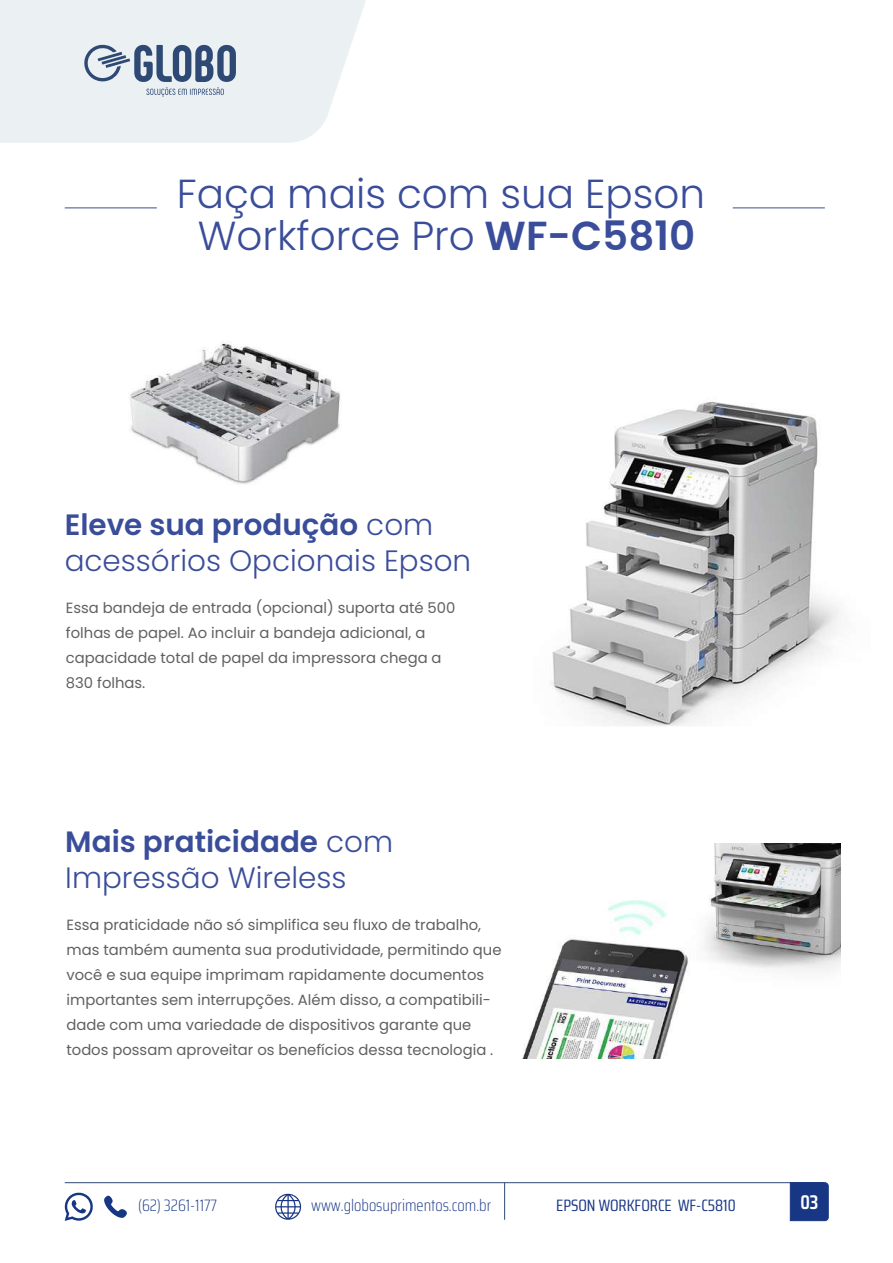
<style>
.page{position:relative;width:893px;height:1263px;background:#fff}
.page>*{position:absolute;margin:0;border:0;box-sizing:border-box;transform-origin:0 0}
.t1{font:300 40.5px/42px "Poppins";color:#3a4d9a;text-align:center}
.t2{font:300 29.4px/35.2px "Poppins";color:#3a4d9a}
.t3{font:600 19.95px "Saira Condensed";color:#fff}
.t4{font:200 16.5px "Saira Condensed";color:#173684}
.t5{font:16.5px "Saira Condensed";color:#173684}
.t6{font:14.85px/24.9px "Poppins";color:#606060}
.s1{font-weight:600}
</style>
<div class="page">
<img style="left:130px;top:343px;width:210px;height:141px">
<svg style="left:0;top:0;width:366px;height:143px;background:#ecf1f3"></svg>
<svg style="left:84px;top:45px;width:152px;height:52px;background:#a7b3c5"></svg>
<svg style="left:275px;top:1194px;width:26px;height:26px"></svg>
<svg style="left:65px;top:1192px;width:28px;height:29px"></svg>
<svg style="left:104px;top:1195px;width:23px;height:23px"></svg>
<hr style="left:65px;top:1182px;width:759px;height:1px;background:#2f4975">
<hr style="left:504px;top:1183px;width:1px;height:37px;background:#2f4975">
<svg style="left:790px;top:1182px;width:39px;height:39px;background:#193885"></svg>
<img style="left:550px;top:402px;width:289px;height:324px">
<img style="left:522px;top:843px;width:318px;height:215px">
<hr style="left:65px;top:207px;width:92px;height:1px;background:#3a4d9a">
<hr style="left:733px;top:207px;width:92px;height:1px;background:#3a4d9a">
<h1 class="t1" style="left:177px;top:173px;width:530px">Faça mais com sua Epson<br>Workforce Pro <span class="s1">WF-C5810</span></h1>
<h2 class="t2" style="left:65px;top:507px;width:408px"><span class="s1">Eleve sua produção</span> com acessórios Opcionais Epson</h2>
<p class="t6" style="left:66px;top:596px;width:391px">Essa bandeja de entrada (opcional) suporta até 500 folhas de papel. Ao incluir a bandeja adicional, a capacidade total de papel da impressora chega a 830 folhas.</p>
<h2 class="t2" style="left:65px;top:824px;width:329px"><span class="s1">Mais praticidade</span> com<br>Impressão Wireless</h2>
<p class="t6" style="left:66px;top:913px;width:437px">Essa praticidade não só simplifica seu fluxo de trabalho, mas também aumenta sua produtividade, permitindo que você e sua equipe imprimam rapidamente documentos importantes sem interrupções. Além disso, a compatibili&shy;dade com uma variedade de dispositivos garante que todos possam aproveitar os benefícios dessa tecnologia .</p>
<p class="t4" style="left:138px;top:1193px;width:80px">(62) 3261-1177</p>
<p class="t4" style="left:311px;top:1193px;width:182px">www.globosuprimentos.com.br</p>
<p class="t5" style="left:556px;top:1193px;width:181px">EPSON WORKFORCE WF-C5810</p>
<h3 class="t3" style="left:800px;top:1187px;width:20px">03</h3>
</div>
